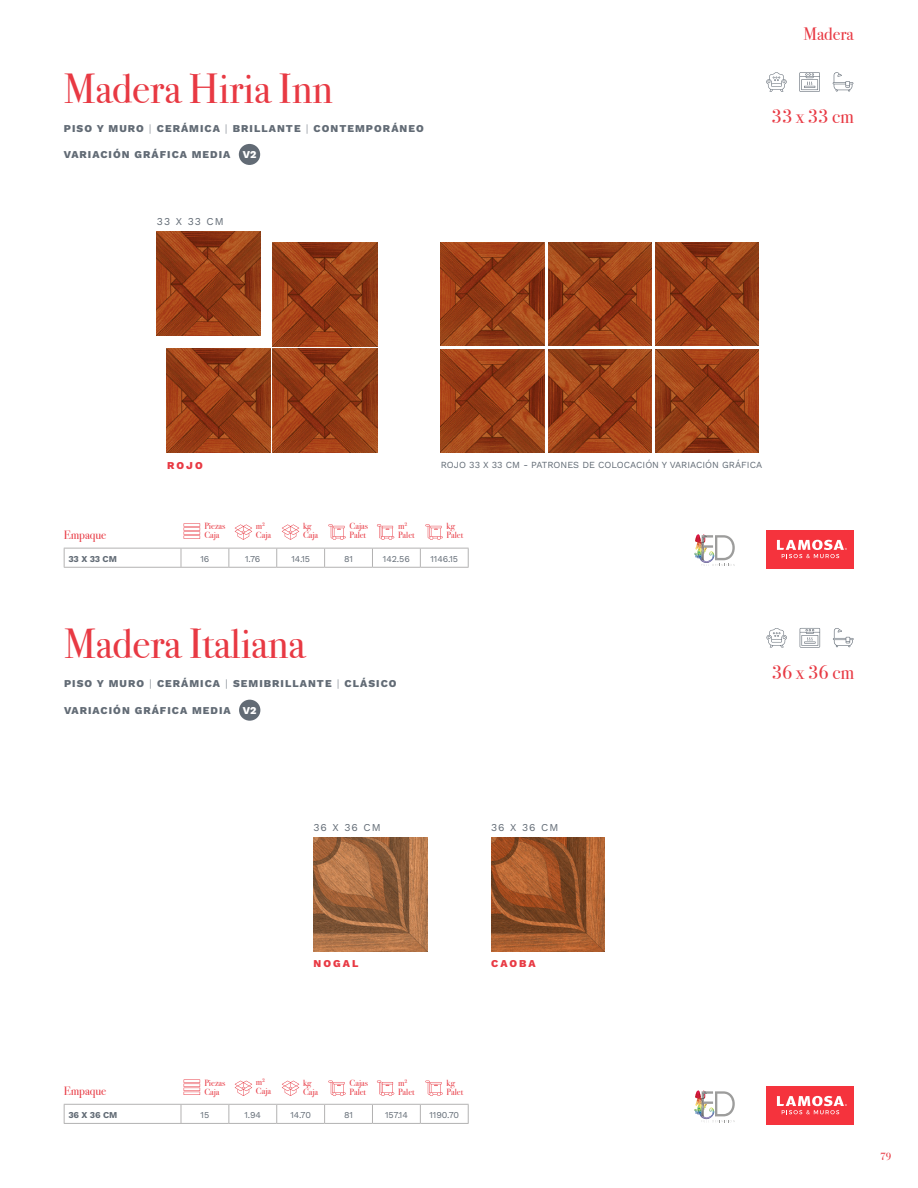
<style>
.page{position:relative;width:918px;height:1188px;background:#fff}
.page>*{position:absolute;margin:0;border:0;box-sizing:border-box;transform-origin:0 0}
.t1{font:42px "Bodoni Svty Two ITCTT";color:#e83943}
.t2{font:19.5px "Bodoni Svty Two ITCTT";color:#e83943}
.t3{font:18px "Bodoni Svty Two ITCTT";color:#e83943}
.t4{font:12px "Bodoni Svty Two ITCTT";color:#e83943}
.t5{font:800 10.5px "Work Sans";letter-spacing:.1em;color:#626b75}
.t6{font:10.5px "Work Sans";letter-spacing:.1em;color:#626b75}
.t7{font:800 10.5px "Work Sans";letter-spacing:.2em;color:#e83943}
.t8{font:800 10.5px "Work Sans";color:#fff}
.t9{font:10.5px "Bodoni Svty Two ITCTT";color:#e83943}
.t10{font:9.3px "Work Sans";color:#626b75}
.t11{font:9px "Bodoni Svty Two ITCTT";color:#e83943}
.t12{font:9px "Work Sans";letter-spacing:-.01em;color:#626b75}
.t13{font:700 9px "Work Sans";letter-spacing:-.01em;color:#626b75}
.s1{font-weight:300}
</style>
<div class="page">
<div style="left:766px;top:1086px;width:88px;height:38px;background:#f5333d"></div>
<svg style="left:777px;top:1096px;width:70px;height:18px"></svg>
<div style="left:239px;top:700px;width:21px;height:21px;background:#626b75;border-radius:50%"></div>
<svg style="left:282px;top:1081px;width:17px;height:15px"></svg>
<svg style="left:235px;top:1081px;width:17px;height:15px"></svg>
<svg style="left:328px;top:1081px;width:18px;height:15px"></svg>
<svg style="left:377px;top:1081px;width:17px;height:15px"></svg>
<svg style="left:425px;top:1081px;width:18px;height:15px"></svg>
<hr style="left:184px;top:1092px;width:16px;height:3px;background:#e83943">
<hr style="left:184px;top:1088px;width:16px;height:3px;background:#e83943">
<svg style="left:184px;top:1080px;width:16px;height:10px"></svg>
<svg style="left:64px;top:1105px;width:1px;height:18px"></svg>
<svg style="left:468px;top:1105px;width:1px;height:18px"></svg>
<svg style="left:181px;top:1105px;width:1px;height:18px"></svg>
<svg style="left:229px;top:1105px;width:1px;height:18px"></svg>
<svg style="left:276px;top:1105px;width:1px;height:18px"></svg>
<svg style="left:324px;top:1105px;width:1px;height:18px"></svg>
<svg style="left:372px;top:1105px;width:1px;height:18px"></svg>
<svg style="left:420px;top:1105px;width:1px;height:18px"></svg>
<hr style="left:64px;top:1104px;width:117px;height:1px;background:#b3b2b2">
<hr style="left:181px;top:1104px;width:48px;height:1px;background:#b3b2b2">
<hr style="left:229px;top:1104px;width:48px;height:1px;background:#b3b2b2">
<hr style="left:277px;top:1104px;width:48px;height:1px;background:#b3b2b2">
<hr style="left:325px;top:1104px;width:47px;height:1px;background:#b3b2b2">
<hr style="left:372px;top:1104px;width:48px;height:1px;background:#b3b2b2">
<hr style="left:420px;top:1104px;width:49px;height:1px;background:#b3b2b2">
<hr style="left:64px;top:1123px;width:117px;height:1px;background:#b3b2b2">
<hr style="left:181px;top:1123px;width:48px;height:1px;background:#b3b2b2">
<hr style="left:229px;top:1123px;width:48px;height:1px;background:#b3b2b2">
<hr style="left:277px;top:1123px;width:48px;height:1px;background:#b3b2b2">
<hr style="left:325px;top:1123px;width:47px;height:1px;background:#b3b2b2">
<hr style="left:372px;top:1123px;width:48px;height:1px;background:#b3b2b2">
<hr style="left:420px;top:1123px;width:49px;height:1px;background:#b3b2b2">
<svg style="left:833px;top:628px;width:21px;height:19px"></svg>
<svg style="left:766px;top:628px;width:21px;height:19px"></svg>
<svg style="left:800px;top:628px;width:20px;height:20px"></svg>
<svg style="left:694px;top:1090px;width:41px;height:32px"></svg>
<img style="left:313px;top:837px;width:114px;height:114px">
<img style="left:491px;top:837px;width:114px;height:114px">
<div style="left:239px;top:144px;width:21px;height:21px;background:#626b75;border-radius:50%"></div>
<svg style="left:833px;top:72px;width:20px;height:20px"></svg>
<svg style="left:766px;top:72px;width:21px;height:20px"></svg>
<svg style="left:799px;top:72px;width:21px;height:20px"></svg>
<div style="left:766px;top:530px;width:88px;height:38px;background:#f5333d"></div>
<svg style="left:777px;top:540px;width:70px;height:18px"></svg>
<svg style="left:282px;top:524px;width:17px;height:16px"></svg>
<svg style="left:235px;top:524px;width:17px;height:16px"></svg>
<svg style="left:328px;top:524px;width:18px;height:16px"></svg>
<svg style="left:377px;top:524px;width:17px;height:16px"></svg>
<svg style="left:425px;top:524px;width:18px;height:16px"></svg>
<hr style="left:184px;top:536px;width:16px;height:3px;background:#e83943">
<hr style="left:184px;top:523px;width:16px;height:4px;background:#f39ca1">
<svg style="left:184px;top:524px;width:16px;height:14px"></svg>
<svg style="left:64px;top:549px;width:1px;height:18px"></svg>
<svg style="left:468px;top:549px;width:1px;height:18px"></svg>
<svg style="left:181px;top:549px;width:1px;height:18px"></svg>
<svg style="left:229px;top:549px;width:1px;height:18px"></svg>
<svg style="left:276px;top:549px;width:1px;height:18px"></svg>
<svg style="left:324px;top:549px;width:1px;height:18px"></svg>
<svg style="left:372px;top:549px;width:1px;height:18px"></svg>
<svg style="left:420px;top:549px;width:1px;height:18px"></svg>
<hr style="left:64px;top:548px;width:117px;height:1px;background:#b3b2b2">
<hr style="left:181px;top:548px;width:48px;height:1px;background:#b3b2b2">
<hr style="left:229px;top:548px;width:48px;height:1px;background:#b3b2b2">
<hr style="left:277px;top:548px;width:48px;height:1px;background:#b3b2b2">
<hr style="left:325px;top:548px;width:47px;height:1px;background:#b3b2b2">
<hr style="left:372px;top:548px;width:48px;height:1px;background:#b3b2b2">
<hr style="left:420px;top:548px;width:49px;height:1px;background:#b3b2b2">
<hr style="left:64px;top:567px;width:117px;height:1px;background:#b3b2b2">
<hr style="left:181px;top:567px;width:48px;height:1px;background:#b3b2b2">
<hr style="left:229px;top:567px;width:48px;height:1px;background:#b3b2b2">
<hr style="left:277px;top:567px;width:48px;height:1px;background:#b3b2b2">
<hr style="left:325px;top:567px;width:47px;height:1px;background:#b3b2b2">
<hr style="left:372px;top:567px;width:48px;height:1px;background:#b3b2b2">
<hr style="left:420px;top:567px;width:49px;height:1px;background:#b3b2b2">
<svg style="left:694px;top:534px;width:41px;height:32px"></svg>
<img style="left:156px;top:231px;width:104px;height:105px">
<img style="left:167px;top:348px;width:104px;height:104px">
<img style="left:273px;top:348px;width:104px;height:104px">
<img style="left:273px;top:242px;width:104px;height:104px">
<img style="left:441px;top:242px;width:104px;height:104px">
<img style="left:655px;top:242px;width:104px;height:104px">
<img style="left:548px;top:242px;width:104px;height:104px">
<img style="left:548px;top:349px;width:104px;height:104px">
<img style="left:441px;top:349px;width:104px;height:104px">
<img style="left:655px;top:349px;width:104px;height:104px">
<p class="t1" style="left:64px;top:54px;width:271px">Madera Hiria Inn</p>
<p class="t5" style="left:64px;top:120px;width:361px">PISO Y MURO <span class="s1">|</span> CERÁMICA <span class="s1">|</span> BRILLANTE <span class="s1">|</span> CONTEMPORÁNEO</p>
<p class="t5" style="left:64px;top:147px;width:168px">VARIACIÓN GRÁFICA MEDIA</p>
<p class="t8" style="left:243px;top:147px;width:15px">V2</p>
<p class="t6" style="left:157px;top:213px;width:68px">33 X 33 CM</p>
<h3 class="t3" style="left:804px;top:19px;width:52px">Madera</h3>
<p class="t2" style="left:772px;top:100px;width:84px">33 x 33 cm</p>
<p class="t4" style="left:64px;top:525px;width:44px">Empaque</p>
<p class="t7" style="left:167px;top:457px;width:37px">ROJO</p>
<p class="t11" style="left:204px;top:519px;width:23px">Piezas</p>
<p class="t11" style="left:204px;top:528px;width:17px">Caja</p>
<p class="t11" style="left:256px;top:519px;width:11px">m<sup>2</sup></p>
<p class="t11" style="left:256px;top:528px;width:17px">Caja</p>
<p class="t11" style="left:303px;top:519px;width:10px">kg</p>
<p class="t11" style="left:303px;top:528px;width:17px">Caja</p>
<p class="t11" style="left:350px;top:519px;width:20px">Cajas</p>
<p class="t11" style="left:350px;top:528px;width:18px">Palet</p>
<p class="t11" style="left:398px;top:519px;width:11px">m<sup>2</sup></p>
<p class="t11" style="left:398px;top:528px;width:18px">Palet</p>
<p class="t10" style="left:441px;top:458px;width:323px">ROJO 33 X 33 CM - PATRONES DE COLOCACIÓN Y VARIACIÓN GRÁFICA</p>
<p class="t11" style="left:447px;top:519px;width:10px">kg</p>
<p class="t11" style="left:447px;top:528px;width:18px">Palet</p>
<p class="t13" style="left:68px;top:552px;width:50px">33 X 33 CM</p>
<p class="t12" style="left:200px;top:552px;width:10px">16</p>
<p class="t12" style="left:245px;top:552px;width:17px">1.76</p>
<p class="t12" style="left:291px;top:552px;width:20px">14.15</p>
<p class="t12" style="left:344px;top:552px;width:10px">81</p>
<p class="t12" style="left:383px;top:552px;width:28px">142.56</p>
<p class="t12" style="left:431px;top:552px;width:29px">1146.15</p>
<p class="t1" style="left:64px;top:610px;width:243px">Madera Italiana</p>
<p class="t5" style="left:64px;top:676px;width:334px">PISO Y MURO <span class="s1">|</span> CERÁMICA <span class="s1">|</span> SEMIBRILLANTE <span class="s1">|</span> CLÁSICO</p>
<p class="t5" style="left:64px;top:702px;width:168px">VARIACIÓN GRÁFICA MEDIA</p>
<p class="t8" style="left:243px;top:702px;width:15px">V2</p>
<p class="t2" style="left:772px;top:656px;width:84px">36 x 36 cm</p>
<p class="t6" style="left:313px;top:819px;width:69px">36 X 36 CM</p>
<p class="t6" style="left:491px;top:819px;width:69px">36 X 36 CM</p>
<p class="t7" style="left:313px;top:956px;width:47px">NOGAL</p>
<p class="t7" style="left:491px;top:956px;width:46px">CAOBA</p>
<p class="t4" style="left:64px;top:1081px;width:44px">Empaque</p>
<p class="t11" style="left:204px;top:1075px;width:23px">Piezas</p>
<p class="t11" style="left:204px;top:1084px;width:17px">Caja</p>
<p class="t11" style="left:256px;top:1075px;width:11px">m<sup>2</sup></p>
<p class="t11" style="left:256px;top:1084px;width:17px">Caja</p>
<p class="t11" style="left:303px;top:1075px;width:10px">kg</p>
<p class="t11" style="left:303px;top:1084px;width:17px">Caja</p>
<p class="t11" style="left:350px;top:1075px;width:20px">Cajas</p>
<p class="t11" style="left:350px;top:1084px;width:18px">Palet</p>
<p class="t11" style="left:398px;top:1075px;width:11px">m<sup>2</sup></p>
<p class="t11" style="left:398px;top:1084px;width:18px">Palet</p>
<p class="t11" style="left:447px;top:1075px;width:10px">kg</p>
<p class="t11" style="left:447px;top:1084px;width:18px">Palet</p>
<p class="t13" style="left:68px;top:1108px;width:50px">36 X 36 CM</p>
<p class="t12" style="left:201px;top:1108px;width:10px">15</p>
<p class="t12" style="left:244px;top:1108px;width:18px">1.94</p>
<p class="t12" style="left:290px;top:1108px;width:22px">14.70</p>
<p class="t12" style="left:344px;top:1108px;width:10px">81</p>
<p class="t12" style="left:385px;top:1108px;width:24px">157.14</p>
<p class="t12" style="left:430px;top:1108px;width:31px">1190.70</p>
<p class="t9" style="left:880px;top:1148px;width:13px">79</p>
</div>
